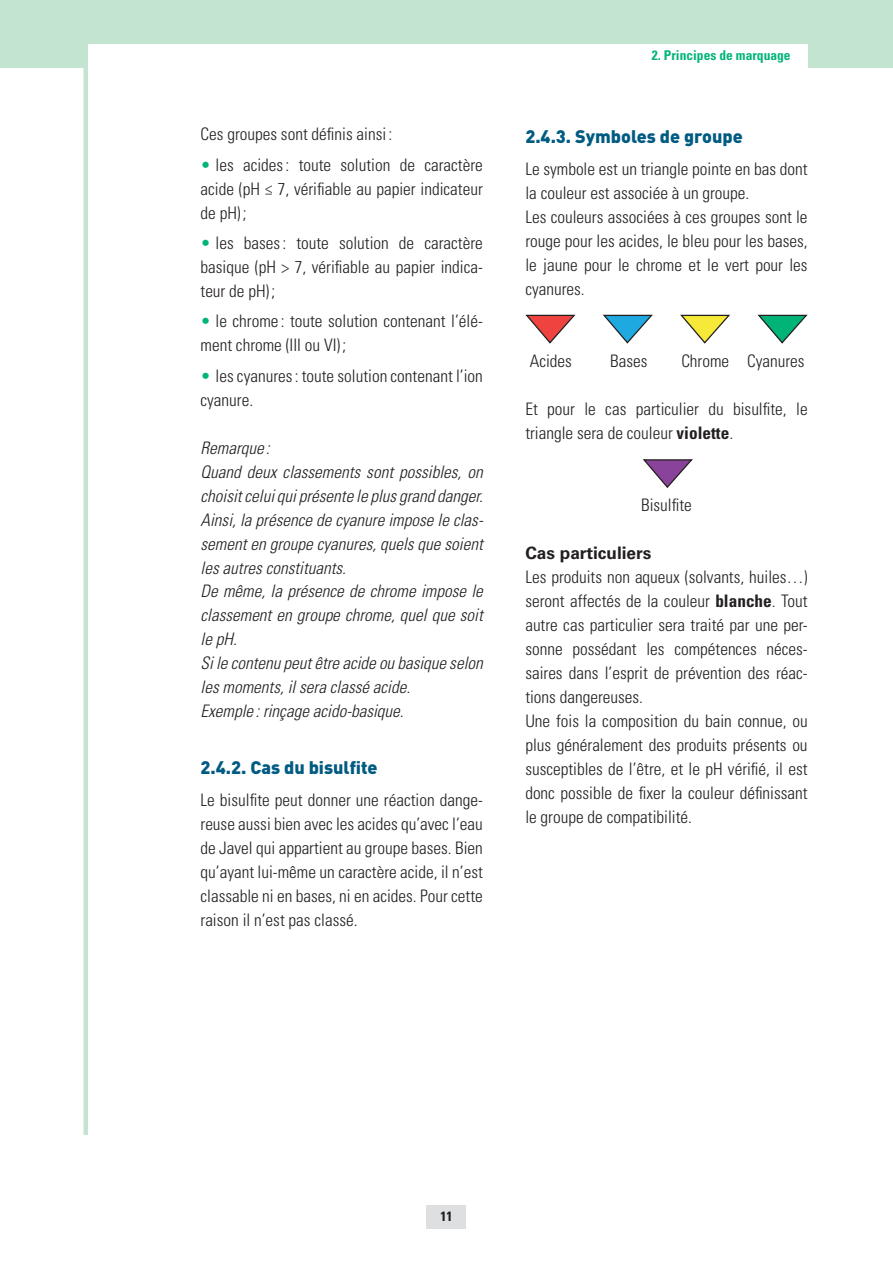
<style>
.page{position:relative;width:893px;height:1263px;background:#fff}
.page>*{position:absolute;margin:0;border:0;box-sizing:border-box;transform-origin:0 0}
.t1{font:900 18px "DIN";color:#005b82}
.t2{font:300 condensed 17.25px/24px "Univers LT Std";color:#231f20}
.t3{font:italic 300 condensed 17.25px/24px "Univers LT Std";color:#231f20}
.t4{font:700 17.25px "Univers LT Std";color:#231f20}
.t5{font:700 condensed 13.5px "Univers LT Std";color:#00b477}
.t6{font:700 condensed 13.5px "Univers LT Std";color:#231f20}
.s1{font-weight:700}
</style>
<div class="page">
<div style="left:0;top:0;width:893px;height:68px;background:#c3e4d0"></div>
<div style="left:86px;top:45px;width:722px;height:55px;background:#fff"></div>
<hr style="left:84px;top:0;width:4px;height:1135px;background:#c3e4d0">
<svg style="left:525px;top:314px;width:51px;height:30px"></svg>
<svg style="left:603px;top:314px;width:50px;height:30px"></svg>
<svg style="left:680px;top:314px;width:50px;height:30px"></svg>
<svg style="left:757px;top:314px;width:51px;height:30px"></svg>
<svg style="left:643px;top:459px;width:50px;height:29px"></svg>
<div style="left:426px;top:1205px;width:39px;height:24px;background:#dedfe0"></div>
<p class="t2" style="left:216px;top:120px;width:269px;line-height:30.3px;text-indent:-15px">Ces groupes sont définis ainsi :<br>les acides : toute solution de caractère</p>
<p class="t2" style="left:201px;top:177px;width:284px">acide (pH ≤ 7, vérifiable au papier indicateur de pH) ;</p>
<p class="t2" style="left:201px;top:232px;width:284px;text-align:justify;text-indent:15px">les bases : toute solution de caractère basique (pH &gt; 7, vérifiable au papier indica&shy;teur de pH) ;</p>
<p class="t2" style="left:201px;top:310px;width:284px;text-indent:15px">le chrome : toute solution contenant l’élé&shy;ment chrome (III ou VI) ;</p>
<p class="t2" style="left:201px;top:364px;width:284px;text-indent:15px">les cyanures : toute solution contenant l’ion cyanure.</p>
<p class="t3" style="left:201px;top:436px;width:284px">Remarque :<br>Quand deux classements sont possibles, on choisit celui qui présente le plus grand danger.<br>Ainsi, la présence de cyanure impose le clas&shy;sement en groupe cyanures, quels que soient les autres constituants.<br>De même, la présence de chrome impose le classement en groupe chrome, quel que soit le pH.<br>Si le contenu peut être acide ou basique selon les moments, il sera classé acide.<br>Exemple : rinçage acido-basique.</p>
<p class="t1" style="left:201px;top:761px;width:179px">2.4.2. Cas du bisulfite</p>
<p class="t2" style="left:201px;top:789px;width:284px;text-align:justify">Le bisulfite peut donner une réaction dange&shy;reuse aussi bien avec les acides qu’avec l’eau de Javel qui appartient au groupe bases. Bien qu’ayant lui-même un caractère acide, il n’est classable ni en bases, ni en acides. Pour cette raison il n’est pas classé.</p>
<p class="t5" style="left:652px;top:49px;width:140px">2. Principes de marquage</p>
<p class="t1" style="left:525px;top:130px;width:219px">2.4.3. Symboles de groupe</p>
<p class="t2" style="left:525px;top:158px;width:284px">Le symbole est un triangle pointe en bas dont la couleur est associée à un groupe.<br>Les couleurs associées à ces groupes sont le rouge pour les acides, le bleu pour les bases, le jaune pour le chrome et le vert pour les cyanures.</p>
<p class="t2" style="left:530px;top:350px;width:44px">Acides</p>
<p class="t2" style="left:610px;top:350px;width:39px">Bases</p>
<p class="t2" style="left:681px;top:350px;width:125px">Chrome Cyanures</p>
<p class="t2" style="left:525px;top:398px;width:284px">Et pour le cas particulier du bisulfite, le triangle sera de couleur <span class="s1">violette</span>.</p>
<p class="t2" style="left:641px;top:494px;width:52px">Bisulfite</p>
<p class="t4" style="left:525px;top:546px;width:128px">Cas particuliers</p>
<p class="t2" style="left:525px;top:566px;width:284px">Les produits non aqueux (solvants, huiles…) seront affectés de la couleur <span class="s1">blanche</span>. Tout autre cas particulier sera traité par une per&shy;sonne possédant les compétences néces&shy;saires dans l’esprit de prévention des réac&shy;tions dangereuses.<br>Une fois la composition du bain connue, ou plus généralement des produits présents ou susceptibles de l’être, et le pH vérifié, il est donc possible de fixer la couleur définissant le groupe de compatibilité.</p>
<p class="t6" style="left:440px;top:1211px;width:13px">11</p>
</div>
